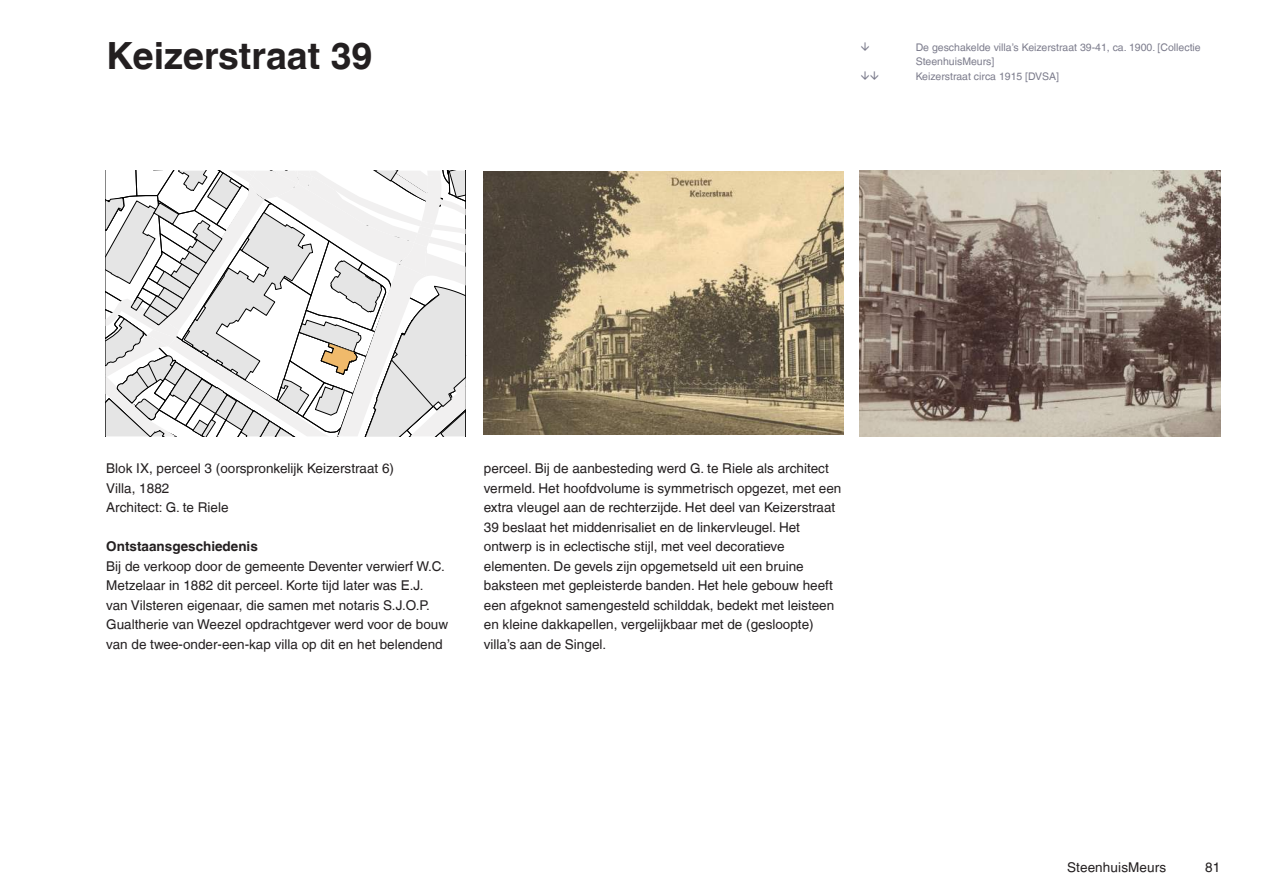
<style>
.page{position:relative;width:1263px;height:893px;background:#fff}
.page>*{position:absolute;margin:0;border:0;box-sizing:border-box;transform-origin:0 0}
.Kop{font:700 37.5px "Helvetica LT";color:#231f20}
.Platte_tekst{font:13.5px/19.5px "Helvetica LT";color:#231f20}
.Tussenkop{font:700 13.5px "Helvetica LT";color:#231f20}
.Onderschrift{font:10.5px/14.7px "Helvetica LT";color:#7c7c8c}
</style>
<div class="page">
<svg style="left:105px;top:171px;width:361px;height:265px"></svg>
<img style="left:483px;top:171px;width:360px;height:263px">
<img style="left:859px;top:171px;width:361px;height:265px">
<p class="Kop" style="left:106px;top:33px;width:268px">Keizerstraat 39</p>
<p class="Onderschrift" style="left:916px;top:40px;width:287px">De geschakelde villa’s Keizerstraat 39-41, ca. 1900. [Collectie<br>SteenhuisMeurs]</p>
<p class="Onderschrift" style="left:916px;top:69px;width:145px">Keizerstraat circa 1915 [DVSA]</p>
<p class="Platte_tekst" style="left:106px;top:459px;width:289px">Blok IX, perceel 3 (oorspronkelijk Keizerstraat 6)</p>
<p class="Platte_tekst" style="left:106px;top:478px;width:65px">Villa, 1882</p>
<p class="Platte_tekst" style="left:106px;top:498px;width:124px">Architect: G. te Riele</p>
<p class="Tussenkop" style="left:106px;top:538px;width:153px">Ontstaansgeschiedenis</p>
<p class="Platte_tekst" style="left:106px;top:556px;width:343px">Bij de verkoop door de gemeente Deventer verwierf W.C.<br>Metzelaar in 1882 dit perceel. Korte tijd later was E.J. van Vilsteren eigenaar, die samen met notaris S.J.O.P.<br>Gualtherie van Weezel opdrachtgever werd voor de bouw van de twee-onder-een-kap villa op dit en het belendend</p>
<p class="Platte_tekst" style="left:484px;top:459px;width:359px">perceel. Bij de aanbesteding werd G. te Riele als architect vermeld. Het hoofdvolume is symmetrisch opgezet, met een extra vleugel aan de rechterzijde. Het deel van Keizerstraat 39 beslaat het middenrisaliet en de linkervleugel. Het ontwerp is in eclectische stijl, met veel decoratieve elementen. De gevels zijn opgemetseld uit een bruine baksteen met gepleisterde banden. Het hele gebouw heeft een afgeknot samengesteld schilddak, bedekt met leisteen en kleine dakkapellen, vergelijkbaar met de (gesloopte) villa’s aan de Singel.</p>
<p class="Platte_tekst" style="left:1067px;top:857px;width:101px">SteenhuisMeurs</p>
<p class="Platte_tekst" style="left:1205px;top:857px;width:17px">81</p>
</div>
